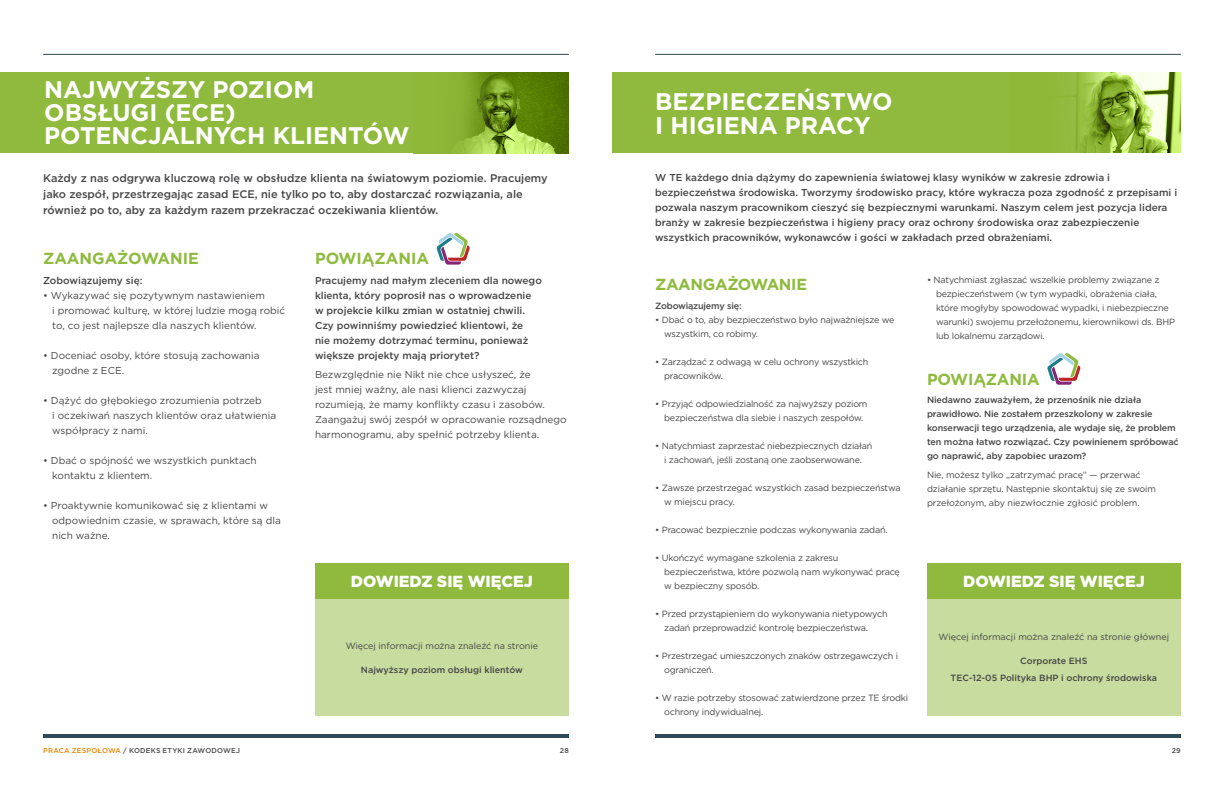
<style>
.page{position:relative;width:1224px;height:792px;background:#fff}
.page>*{position:absolute;margin:0;border:0;box-sizing:border-box;transform-origin:0 0}
.t1{font:700 24px/23px "Gotham";color:#fff}
.t2{font:700 16px "Gotham";letter-spacing:-.01em;color:#8fba3e}
.t3{font:900 16px "Gotham";color:#fff}
.t4{font:500 11px/16px "Gotham";color:#464547}
.t5{font:500 10px/15px "Gotham";color:#464547}
.t6{font:10px/15px "Gotham";color:#464547}
.t7{font:9px/14px "Gotham";letter-spacing:-.02em;color:#464547}
.t8{font:500 9px/14px "Gotham";letter-spacing:-.01em;color:#464547}
.t9{font:9px "Gotham";color:#464547}
.t10{font:500 7px "Gotham";letter-spacing:.025em;color:#464547}
.s1{color:#e98300}
</style>
<div class="page">
<hr style="left:655px;top:734px;width:526px;height:4px;background:#2e4957">
<hr style="left:655px;top:54px;width:526px;height:1px;background:#2e4957">
<hr style="left:43px;top:734px;width:526px;height:4px;background:#2e4957">
<hr style="left:43px;top:54px;width:526px;height:1px;background:#2e4957">
<div style="left:612px;top:72px;width:569px;height:81px;background:#8fba3e"></div>
<img style="left:1075px;top:72px;width:106px;height:81px">
<div style="left:0;top:72px;width:569px;height:81px;background:#8fba3e"></div>
<img style="left:455px;top:72px;width:114px;height:81px">
<div style="left:315px;top:599px;width:254px;height:117px;background:#c7dc9e"></div>
<div style="left:315px;top:564px;width:254px;height:35px;background:#8fba3e"></div>
<svg style="left:437px;top:233px;width:33px;height:32px"></svg>
<div style="left:927px;top:599px;width:254px;height:116px;background:#c7dc9e"></div>
<div style="left:927px;top:563px;width:254px;height:36px;background:#8fba3e"></div>
<svg style="left:1047px;top:353px;width:34px;height:32px"></svg>
<h1 class="t1" style="left:44px;top:78px;width:367px">NAJWYŻSZY POZIOM<br>OBSŁUGI (ECE)<br>POTENCJALNYCH KLIENTÓW</h1>
<p class="t4" style="left:43px;top:170px;width:506px">Każdy z nas odgrywa kluczową rolę w obsłudze klienta na światowym poziomie. Pracujemy jako zespół, przestrzegając zasad ECE, nie tylko po to, aby dostarczać rozwiązania, ale również po to, aby za każdym razem przekraczać oczekiwania klientów.</p>
<h2 class="t2" style="left:315px;top:248px;width:116px">POWIĄZANIA</h2>
<p class="t5" style="left:315px;top:273px;width:228px">Pracujemy nad małym zleceniem dla nowego klienta, który poprosił nas o wprowadzenie w projekcie kilku zmian w ostatniej chwili.<br>Czy powinniśmy powiedzieć klientowi, że<br>nie możemy dotrzymać terminu, ponieważ większe projekty mają priorytet?</p>
<p class="t6" style="left:315px;top:367px;width:253px">Bezwzględnie nie Nikt nie chce usłyszeć, że<br>jest mniej ważny, ale nasi klienci zazwyczaj rozumieją, że mamy konflikty czasu i zasobów.<br>Zaangażuj swój zespół w opracowanie rozsądnego harmonogramu, aby spełnić potrzeby klienta.</p>
<h2 class="t2" style="left:43px;top:248px;width:157px">ZAANGAŻOWANIE</h2>
<p class="t5" style="left:43px;top:273px;width:101px">Zobowiązujemy się:</p>
<p class="t6" style="left:52px;top:288px;width:234px;text-indent:-9px">• Wykazywać się pozytywnym nastawieniem<br>i promować kulturę, w której ludzie mogą robić to, co jest najlepsze dla naszych klientów.</p>
<p class="t6" style="left:52px;top:348px;width:209px;text-indent:-9px">• Doceniać osoby, które stosują zachowania zgodne z ECE.</p>
<p class="t6" style="left:52px;top:393px;width:225px;text-indent:-9px">• Dążyć do głębokiego zrozumienia potrzeb<br>i oczekiwań naszych klientów oraz ułatwienia współpracy z nami.</p>
<p class="t6" style="left:52px;top:453px;width:206px;text-indent:-9px">• Dbać o spójność we wszystkich punktach kontaktu z klientem.</p>
<p class="t6" style="left:52px;top:498px;width:230px;text-indent:-9px">• Proaktywnie komunikować się z klientami w odpowiednim czasie, w sprawach, które są dla nich ważne.</p>
<h2 class="t3" style="left:351px;top:571px;width:183px">DOWIEDZ SIĘ WIĘCEJ</h2>
<p class="t9" style="left:346px;top:640px;width:194px">Więcej informacji można znaleźć na stronie</p>
<p class="t8" style="left:361px;top:662px;width:163px">Najwyższy poziom obsługi klientów</p>
<h1 class="t1" style="left:655px;top:89px;width:239px;line-height:24px">BEZPIECZEŃSTWO<br>I HIGIENA PRACY</h1>
<p class="t5" style="left:655px;top:170px;width:524px">W TE każdego dnia dążymy do zapewnienia światowej klasy wyników w zakresie zdrowia i bezpieczeństwa środowiska. Tworzymy środowisko pracy, które wykracza poza zgodność z przepisami i pozwala naszym pracownikom cieszyć się bezpiecznymi warunkami. Naszym celem jest pozycja lidera branży w zakresie bezpieczeństwa i higieny pracy oraz ochrony środowiska oraz zabezpieczenie wszystkich pracowników, wykonawców i gości w zakładach przed obrażeniami.</p>
<h2 class="t2" style="left:655px;top:274px;width:153px">ZAANGAŻOWANIE</h2>
<p class="t8" style="left:655px;top:299px;width:88px">Zobowiązujemy się:</p>
<p class="t7" style="left:664px;top:313px;width:232px;text-indent:-9px">• Dbać o to, aby bezpieczeństwo było najważniejsze we wszystkim, co robimy.</p>
<p class="t7" style="left:664px;top:355px;width:206px;text-indent:-9px">• Zarządzać z odwagą w celu ochrony wszystkich pracowników.</p>
<p class="t7" style="left:655px;top:397px;width:214px;text-align:center">• Przyjąć odpowiedzialność za najwyższy poziom bezpieczeństwa dla siebie i naszych zespołów.</p>
<p class="t7" style="left:655px;top:439px;width:219px;text-align:center">• Natychmiast zaprzestać niebezpiecznych działań i zachowań, jeśli zostaną one zaobserwowane.</p>
<p class="t7" style="left:664px;top:481px;width:238px;text-indent:-9px">• Zawsze przestrzegać wszystkich zasad bezpieczeństwa w miejscu pracy.</p>
<p class="t7" style="left:655px;top:523px;width:234px">• Pracować bezpiecznie podczas wykonywania zadań.</p>
<p class="t7" style="left:664px;top:551px;width:237px;text-indent:-9px">• Ukończyć wymagane szkolenia z zakresu bezpieczeństwa, które pozwolą nam wykonywać pracę w bezpieczny sposób.</p>
<p class="t7" style="left:664px;top:607px;width:225px;text-indent:-9px">• Przed przystąpieniem do wykonywania nietypowych zadań przeprowadzić kontrolę bezpieczeństwa.</p>
<p class="t7" style="left:664px;top:649px;width:235px;text-indent:-9px">• Przestrzegać umieszczonych znaków ostrzegawczych i ograniczeń.</p>
<p class="t7" style="left:664px;top:691px;width:246px;text-indent:-9px">• W razie potrzeby stosować zatwierdzone przez TE środki ochrony indywidualnej.</p>
<p class="t7" style="left:936px;top:273px;width:241px;text-indent:-9px">• Natychmiast zgłaszać wszelkie problemy związane z bezpieczeństwem (w tym wypadki, obrażenia ciała, które mogłyby spowodować wypadki, i niebezpieczne warunki) swojemu przełożonemu, kierownikowi ds. BHP lub lokalnemu zarządowi.</p>
<h2 class="t2" style="left:927px;top:368px;width:114px">POWIĄZANIA</h2>
<p class="t8" style="left:927px;top:393px;width:253px">Niedawno zauważyłem, że przenośnik nie działa prawidłowo. Nie zostałem przeszkolony w zakresie konserwacji tego urządzenia, ale wydaje się, że problem ten można łatwo rozwiązać. Czy powinienem spróbować go naprawić, aby zapobiec urazom?</p>
<p class="t7" style="left:927px;top:467px;width:230px">Nie, możesz tylko „zatrzymać pracę” — przerwać działanie sprzętu. Następnie skontaktuj się ze swoim przełożonym, aby niezwłocznie zgłosić problem.</p>
<h2 class="t3" style="left:963px;top:571px;width:183px">DOWIEDZ SIĘ WIĘCEJ</h2>
<p class="t9" style="left:939px;top:631px;width:232px">Więcej informacji można znaleźć na stronie głównej</p>
<p class="t8" style="left:951px;top:653px;width:208px;line-height:16.5px;text-align:center">Corporate EHS<br>TEC-12-05 Polityka BHP i ochrony środowiska</p>
<p class="t10" style="left:43px;top:746px;width:198px"><span class="s1">PRACA ZESPOŁOWA</span> / KODEKS ETYKI ZAWODOWEJ</p>
<p class="t10" style="left:560px;top:746px;width:10px">28</p>
<p class="t10" style="left:1172px;top:746px;width:11px">29</p>
</div>
